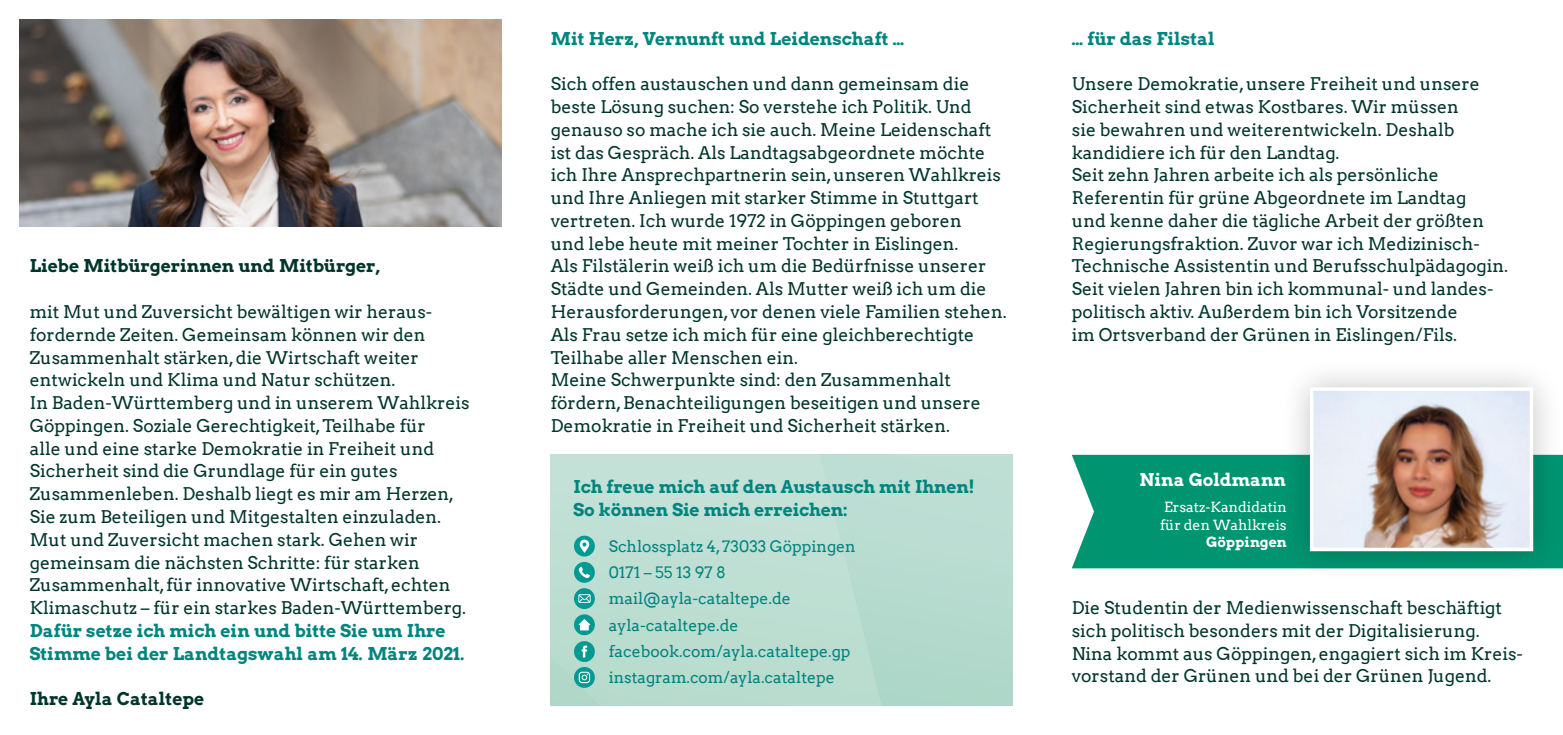
<style>
.page{position:relative;width:1563px;height:735px;background:#fff}
.page>*{position:absolute;margin:0;border:0;box-sizing:border-box;transform-origin:0 0}
.t1{font:17.5px/22.8px "Arvo";color:#00352b}
.t2{font:17.5px/22.8px "Arvo Gr 00 F Cn";color:#00847e}
.t3{font:17.5px "Arvo Gr 00 F Cn";color:#00352b}
.t4{font:17.5px "Arvo Gr 00 F Cn";color:#fff}
.t5{font:15.75px/26.2px "Arvo";color:#00847e}
.t6{font:14px/17.5px "Arvo";color:#fff}
.t7{font:14px "Arvo Gr 00 F Cn";color:#fff}
</style>
<div class="page">
<svg style="left:551px;top:454px;width:461px;height:250px;background:#bbddd1"></svg>
<img style="left:20px;top:20px;width:481px;height:207px">
<div style="left:1072px;top:454px;width:207px;height:114px;background:#009571"></div>
<div style="left:1279px;top:357px;width:284px;height:224px;background:#000;opacity:.24"></div>
<svg style="left:1308px;top:385px;width:227px;height:167px;background:#c7bbb7"></svg>
<div style="left:574px;top:535px;width:21px;height:21px;background:#009a93;border-radius:50%"></div>
<svg style="left:579px;top:539px;width:11px;height:13px"></svg>
<svg style="left:574px;top:561px;width:21px;height:21px"></svg>
<svg style="left:579px;top:566px;width:11px;height:11px"></svg>
<svg style="left:574px;top:588px;width:21px;height:20px"></svg>
<svg style="left:578px;top:594px;width:12px;height:8px"></svg>
<div style="left:574px;top:614px;width:21px;height:20px;background:#009a93;border-radius:50%"></div>
<svg style="left:578px;top:619px;width:12px;height:11px"></svg>
<svg style="left:574px;top:640px;width:21px;height:21px"></svg>
<svg style="left:582px;top:645px;width:5px;height:12px"></svg>
<svg style="left:574px;top:666px;width:21px;height:21px"></svg>
<svg style="left:579px;top:671px;width:11px;height:11px"></svg>
<p class="t3" style="left:30px;top:254px;width:352px">Liebe Mitbürgerinnen und Mitbürger,</p>
<p class="t1" style="left:30px;top:300px;width:441px">mit Mut und Zuversicht bewältigen wir heraus&shy;fordernde Zeiten. Gemeinsam können wir den Zusammenhalt stärken, die Wirtschaft weiter entwickeln und Klima und Natur schützen.<br>In Baden-Württemberg und in unserem Wahlkreis Göppingen. Soziale Gerechtigkeit, Teilhabe für<br>alle und eine starke Demokratie in Freiheit und Sicherheit sind die Grundlage für ein gutes Zusammenleben. Deshalb liegt es mir am Herzen, Sie zum Beteiligen und Mitgestalten einzuladen.<br>Mut und Zuversicht machen stark. Gehen wir gemeinsam die nächsten Schritte: für starken Zusammenhalt, für innovative Wirtschaft, echten Klimaschutz – für ein starkes Baden-Württemberg.</p>
<p class="t2" style="left:30px;top:618px;width:436px">Dafür setze ich mich ein und bitte Sie um Ihre<br>Stimme bei der Landtagswahl am 14. März 2021.</p>
<p class="t3" style="left:30px;top:686px;width:176px">Ihre Ayla Cataltepe</p>
<p class="t2" style="left:551px;top:26px;width:355px">Mit Herz, Vernunft und Leidenschaft …</p>
<p class="t1" style="left:551px;top:73px;width:457px">Sich offen austauschen und dann gemeinsam die beste Lösung suchen: So verstehe ich Politik. Und genauso so mache ich sie auch. Meine Leidenschaft ist das Gespräch. Als Landtagsabgeordnete möchte ich Ihre Ansprechpartnerin sein, unseren Wahlkreis und Ihre Anliegen mit starker Stimme in Stuttgart vertreten. Ich wurde 1972 in Göppingen geboren<br>und lebe heute mit meiner Tochter in Eislingen.<br>Als Filstälerin weiß ich um die Bedürfnisse unserer Städte und Gemeinden. Als Mutter weiß ich um die Herausforderungen, vor denen viele Familien stehen.<br>Als Frau setze ich mich für eine gleichberechtigte Teilhabe aller Menschen ein.<br>Meine Schwerpunkte sind: den Zusammenhalt fördern, Benachteiligungen beseitigen und unsere Demokratie in Freiheit und Sicherheit stärken.</p>
<p class="t2" style="left:573px;top:474px;width:403px">Ich freue mich auf den Austausch mit Ihnen!<br>So können Sie mich erreichen:</p>
<p class="t5" style="left:609px;top:533px;width:248px">Schlossplatz 4, 73033 Göppingen<br>0171 – 55 13 97 8 mail@ayla-cataltepe.de ayla-cataltepe.de facebook.com/ayla.cataltepe.gp instagram.com/ayla.cataltepe</p>
<p class="t2" style="left:1072px;top:26px;width:144px">… für das Filstal</p>
<p class="t1" style="left:1072px;top:73px;width:437px">Unsere Demokratie, unsere Freiheit und unsere Sicherheit sind etwas Kostbares. Wir müssen<br>sie bewahren und weiterentwickeln. Deshalb kandidiere ich für den Landtag.<br>Seit zehn Jahren arbeite ich als persönliche Referentin für grüne Abgeordnete im Landtag<br>und kenne daher die tägliche Arbeit der größten Regierungsfraktion. Zuvor war ich Medizinisch-Technische Assistentin und Berufsschulpädagogin.<br>Seit vielen Jahren bin ich kommunal- und landes&shy;politisch aktiv. Außerdem bin ich Vorsitzende<br>im Ortsverband der Grünen in Eislingen/Fils.</p>
<p class="t4" style="left:1139px;top:467px;width:148px">Nina Goldmann</p>
<p class="t6" style="left:1160px;top:498px;width:128px">Ersatz-Kandidatin für den Wahlkreis</p>
<p class="t7" style="left:1206px;top:532px;width:82px">Göppingen</p>
<p class="t1" style="left:1072px;top:596px;width:452px">Die Studentin der Medienwissenschaft beschäftigt sich politisch besonders mit der Digitalisierung.<br>Nina kommt aus Göppingen, engagiert sich im Kreis&shy;vorstand der Grünen und bei der Grünen Jugend.</p>
</div>
